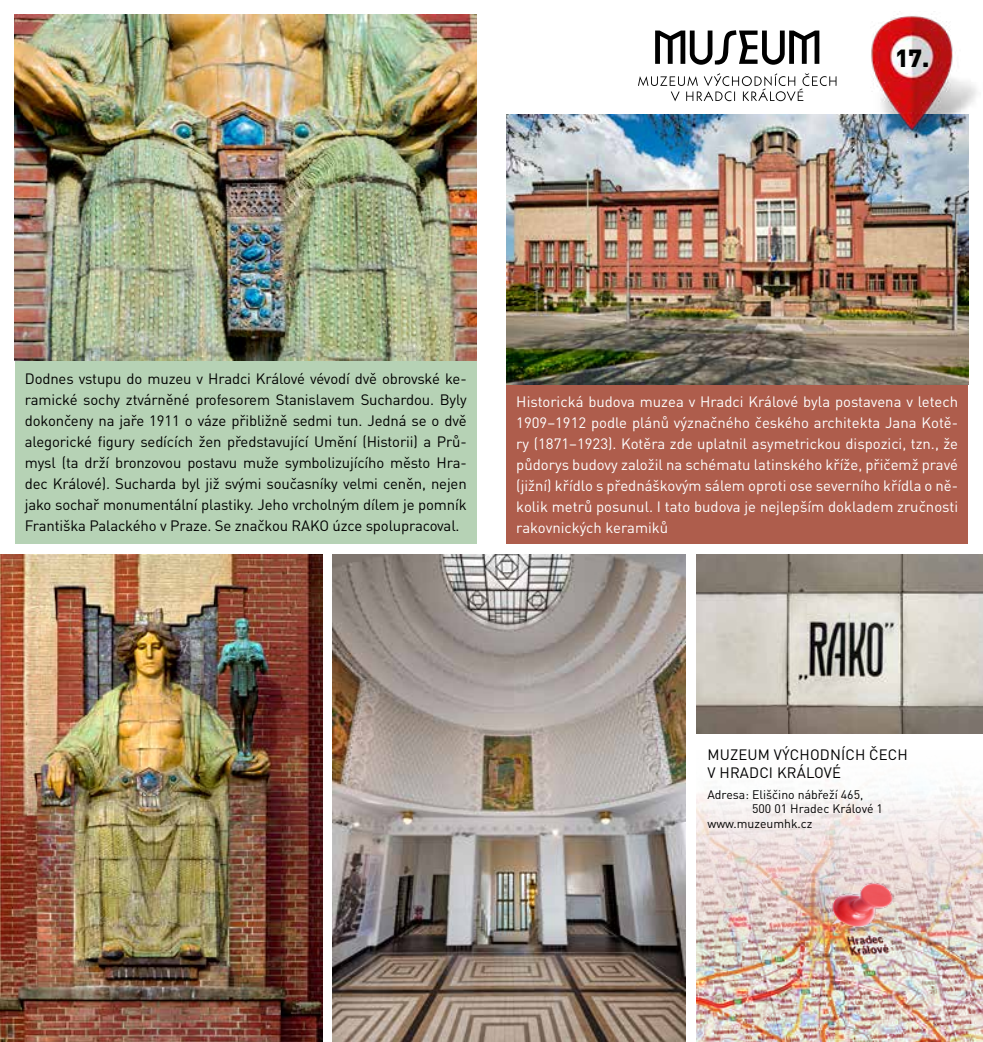
<style>
.page{position:relative;width:983px;height:1042px;background:#fff}
.page>*{position:absolute;margin:0;border:0;box-sizing:border-box;transform-origin:0 0}
.t1{font:900 24.5px "DIN Pro";color:#000}
.t2{font:14.88px/21px "DIN Pro";letter-spacing:-.01em;color:#000;text-align:justify}
.t3{font:14.88px/21px "DIN Pro";color:#fff;text-align:justify}
.t4{font:14.88px/17.8px "DIN Pro";letter-spacing:.01em;color:#000}
.t5{font:12.25px "DIN Pro";color:#000}
</style>
<div class="page">
<div style="left:506px;top:345px;width:461px;height:199px;background:#ae5d4c"></div>
<div style="left:15px;top:344px;width:461px;height:200px;background:#b6d2b5"></div>
<img style="left:15px;top:15px;width:461px;height:346px">
<img style="left:506px;top:114px;width:461px;height:270px">
<img style="left:696px;top:554px;width:286px;height:179px">
<svg style="left:655px;top:30px;width:164px;height:35px"></svg>
<svg style="left:638px;top:73px;width:198px;height:28px"></svg>
<img style="left:850px;top:11px;width:127px;height:140px">
<img style="left:0;top:554px;width:322px;height:488px">
<img style="left:332px;top:554px;width:353px;height:488px">
<img style="left:696px;top:792px;width:286px;height:250px">
<h1 class="t1" style="left:894px;top:41px;width:36px">17.</h1>
<p class="t2" style="left:25px;top:367px;width:443px">Dodnes vstupu do muzeu v Hradci Králové vévodí dvě obrovské ke&shy;ramické sochy ztvárněné profesorem Stanislavem Suchardou. Byly dokončeny na jaře 1911 o váze přibližně sedmi tun. Jedná se o dvě alegorické figury sedících žen představující Umění (Historii) a Prů&shy;mysl (ta drží bronzovou postavu muže symbolizujícího město Hra&shy;dec Králové). Sucharda byl již svými současníky velmi ceněn, nejen jako sochař monumentální plastiky. Jeho vrcholným dílem je pomník Františka Palackého v Praze. Se značkou RAKO úzce spolupracoval.</p>
<p class="t3" style="left:516px;top:390px;width:443px">Historická budova muzea v Hradci Králové byla postavena v letech 1909–1912 podle plánů význačného českého architekta Jana Kotě&shy;ry (1871–1923). Kotěra zde uplatnil asymetrickou dispozici, tzn., že půdorys budovy založil na schématu latinského kříže, přičemž pravé (jižní) křídlo s přednáškovým sálem oproti ose severního křídla o ně&shy;kolik metrů posunul. I tato budova je nejlepším dokladem zručnosti rakovnických keramiků</p>
<p class="t4" style="left:707px;top:745px;width:202px">MUZEUM VÝCHODNÍCH ČECH<br>V HRADCI KRÁLOVÉ</p>
<p class="t5" style="left:707px;top:786px;width:157px">Adresa: Eliščino nábřeží 465,</p>
<p class="t5" style="left:751px;top:800px;width:132px">500 01 Hradec Králové 1</p>
<p class="t5" style="left:707px;top:815px;width:107px">www.muzeumhk.cz</p>
</div>
